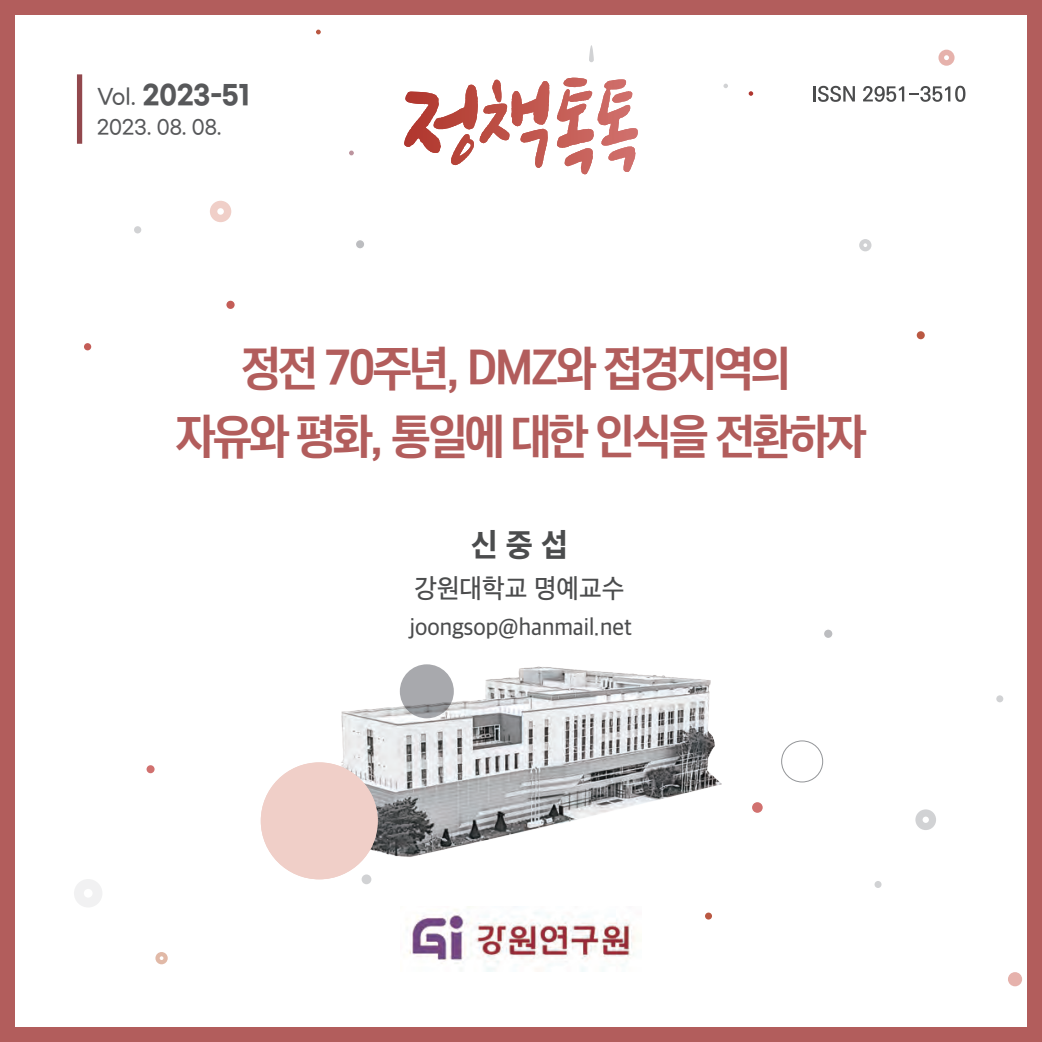
<style>
.page{position:relative;width:1042px;height:1042px;background:#fff}
.page>*{position:absolute;margin:0;border:0;box-sizing:border-box;transform-origin:0 0}
.t1{font:47.25px/68.2px "SD Gt Neo Cond g Bd";letter-spacing:-.055em;color:#b25d5c;text-align:center;scale:1.04 1}
.t2{font:30.8px "SD Gothic Neoa h Ex Bd";color:#4b4c4d;scale:.95 1}
.t3{font:700 26.25px "Gmarket Sans";color:#57585a;scale:.95 1}
.t4{font:25.72px "SD Gothic Neoa e Md";color:#4b4c4d;scale:.95 1}
.t5{font:23.1px "SD Gothic Neoa e Md";color:#4b4c4d;scale:.95 1}
.t6{font:500 19.25px "Gmarket Sans";color:#57585a}
.s1{font-weight:500;font-size:21px}
</style>
<div class="page">
<img style="left:309px;top:666px;width:413px;height:248px">
<svg style="left:400px;top:664px;width:54px;height:54px;background:#a3a4a8"></svg>
<svg style="left:751px;top:801px;width:12px;height:12px"></svg>
<div style="left:750px;top:801px;width:14px;height:13px;border:1px solid #fff;border-radius:50%"></div>
<div style="left:77px;top:74px;width:5px;height:70px;background:#92484d"></div>
<div style="left:261px;top:762px;width:117px;height:117px;background:#f0cfc8;border-radius:50%"></div>
<img style="left:401px;top:907px;width:240px;height:64px">
<div style="left:781px;top:740px;width:42px;height:42px;border:1px solid #939598;border-radius:50%"></div>
<svg style="left:824px;top:629px;width:9px;height:9px"></svg>
<svg style="left:226px;top:300px;width:9px;height:9px"></svg>
<svg style="left:356px;top:240px;width:8px;height:9px"></svg>
<svg style="left:74px;top:879px;width:28px;height:28px"></svg>
<svg style="left:915px;top:809px;width:21px;height:21px"></svg>
<svg style="left:938px;top:50px;width:16px;height:16px"></svg>
<svg style="left:210px;top:201px;width:21px;height:21px"></svg>
<svg style="left:859px;top:239px;width:12px;height:12px"></svg>
<svg style="left:155px;top:952px;width:13px;height:12px"></svg>
<div style="left:1008px;top:972px;width:14px;height:14px;background:#e6b2ac;border-radius:50%"></div>
<svg style="left:349px;top:151px;width:5px;height:4px"></svg>
<div style="left:589px;top:45px;width:5px;height:17px;background:#d1d2d4;border-radius:2px"></div>
<svg style="left:316px;top:30px;width:5px;height:4px"></svg>
<div style="left:996px;top:695px;width:7px;height:7px;background:#d1d2d4;border-radius:50%"></div>
<div style="left:705px;top:912px;width:7px;height:7px;background:#ba5842;border-radius:50%"></div>
<div style="left:874px;top:881px;width:7px;height:7px;background:#d1d2d4;border-radius:50%"></div>
<div style="left:917px;top:331px;width:8px;height:8px;background:#ba5842;border-radius:50%"></div>
<svg style="left:748px;top:91px;width:5px;height:5px"></svg>
<svg style="left:723px;top:84px;width:5px;height:4px"></svg>
<div style="left:84px;top:343px;width:7px;height:7px;background:#c45d57;border-radius:50%"></div>
<div style="left:134px;top:226px;width:7px;height:7px;background:#d1d2d4;border-radius:50%"></div>
<div style="left:147px;top:765px;width:8px;height:8px;background:#d1716f;border-radius:50%"></div>
<div style="left:362px;top:874px;width:9px;height:10px;background:#d1d2d4;border-radius:50%"></div>
<svg style="left:404px;top:80px;width:145px;height:88px"></svg>
<svg style="left:557px;top:78px;width:81px;height:96px"></svg>
<div style="left:1027px;top:0;width:15px;height:1042px;background:#b25d5c"></div>
<div style="left:0;top:0;width:14px;height:1042px;background:#b25d5c"></div>
<div style="left:0;top:0;width:1042px;height:14px;background:#b25d5c"></div>
<div style="left:0;top:1027px;width:1042px;height:15px;background:#b25d5c"></div>
<svg style="left:813px;top:86px;width:42px;height:16px"></svg>
<svg style="left:863px;top:86px;width:102px;height:16px"></svg>
<p class="t3" style="left:97px;top:81px;width:163px"><span class="s1">Vol.</span> 2023-51</p>
<p class="t6" style="left:97px;top:117px;width:126px">2023. 08. 08.</p>
<p class="t1" style="left:176px;top:336px;width:666px">정전 70주년, DMZ와 접경지역의<br>자유와 평화, 통일에 대한 인식을 전환하자</p>
<p class="t2" style="left:471px;top:530px;width:104px">신 중 섭</p>
<p class="t4" style="left:414px;top:576px;width:222px">강원대학교 명예교수</p>
<p class="t5" style="left:410px;top:615px;width:235px">joongsop@hanmail.net</p>
</div>
